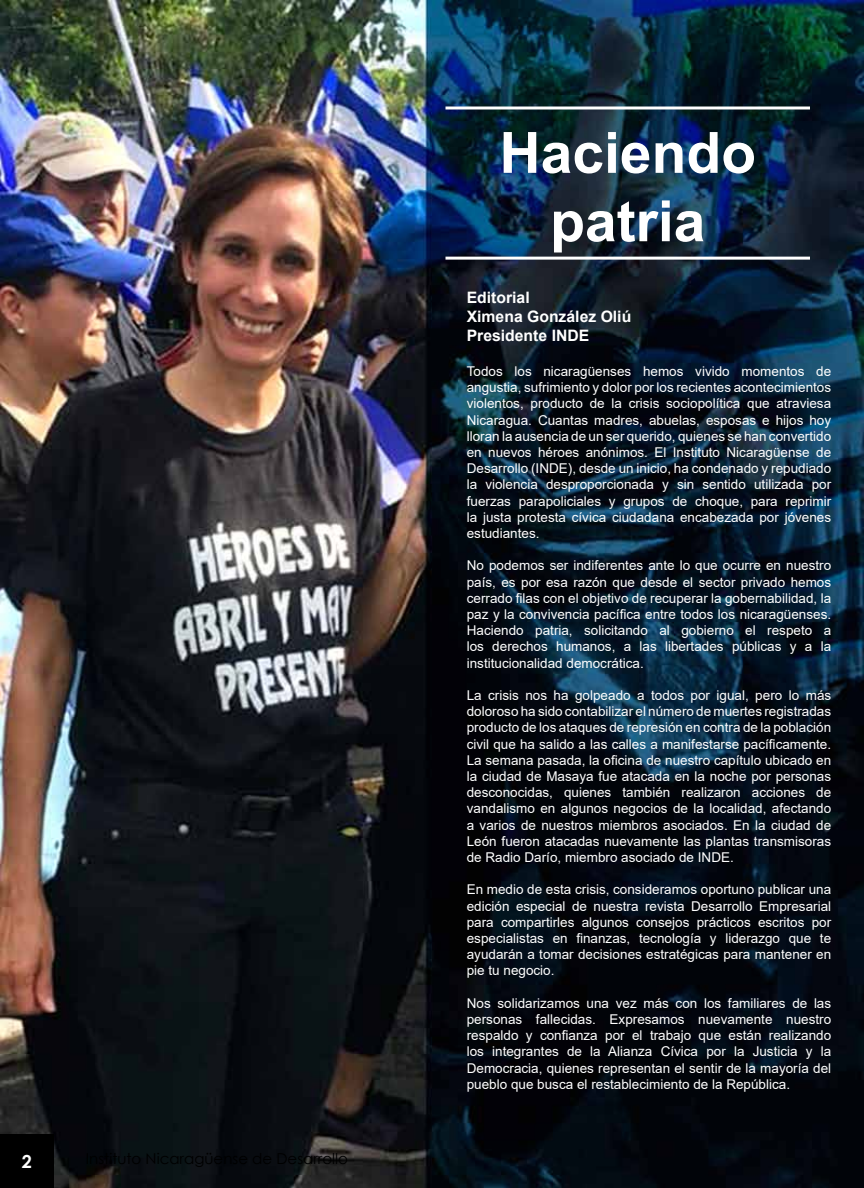
<style>
.page{position:relative;width:864px;height:1188px;background:#fff}
.page>*{position:absolute;margin:0;border:0;box-sizing:border-box;transform-origin:0 0}
.t1{font:700 57px/68.4px "Arial";color:#fff;text-align:center}
.t2{font:700 18px "Century Gothic";color:#fff}
.t3{font:700 15.75px/18.9px "Arial";color:#fff}
.t4{font:13.5px/16.2px "Arial";color:#fff;text-align:justify}
</style>
<div class="page">
<img style="left:0;top:0;width:864px;height:1188px">
<hr style="left:446px;top:257px;width:364px;height:3px;background:#fff">
<hr style="left:446px;top:107px;width:364px;height:3px;background:#fff">
<div style="left:0;top:1134px;width:54px;height:54px;background:#000"></div>
<h2 class="t2" style="left:22px;top:1148px;width:12px">2</h2>
<h1 class="t1" style="left:499px;top:119px;width:258px">Haciendo patria</h1>
<p class="t3" style="left:467px;top:288px;width:166px">Editorial<br>Ximena González Oliú<br>Presidente INDE</p>
<p class="t4" style="left:467px;top:363px;width:366px">Todos los nicaragüenses hemos vivido momentos de angustia, sufrimiento y dolor por los recientes acontecimientos violentos, producto de la crisis sociopolítica que atraviesa Nicaragua. Cuantas madres, abuelas, esposas e hijos hoy lloran la ausencia de un ser querido, quienes se han convertido en nuevos héroes anónimos. El Instituto Nicaragüense de Desarrollo (INDE), desde un inicio, ha condenado y repudiado la violencia desproporcionada y sin sentido utilizada por fuerzas parapoliciales y grupos de choque, para reprimir la justa protesta cívica ciudadana encabezada por jóvenes estudiantes.</p>
<p class="t4" style="left:467px;top:557px;width:366px">No podemos ser indiferentes ante lo que ocurre en nuestro país, es por esa razón que desde el sector privado hemos cerrado filas con el objetivo de recuperar la gobernabilidad, la paz y la convivencia pacífica entre todos los nicaragüenses.<br>Haciendo patria, solicitando al gobierno el respeto a los derechos humanos, a las libertades públicas y a la institucionalidad democrática.</p>
<p class="t4" style="left:467px;top:687px;width:366px">La crisis nos ha golpeado a todos por igual, pero lo más doloroso ha sido contabilizar el número de muertes registradas producto de los ataques de represión en contra de la población civil que ha salido a las calles a manifestarse pacíficamente.<br>La semana pasada, la oficina de nuestro capítulo ubicado en la ciudad de Masaya fue atacada en la noche por personas desconocidas, quienes también realizaron acciones de vandalismo en algunos negocios de la localidad, afectando a varios de nuestros miembros asociados. En la ciudad de León fueron atacadas nuevamente las plantas transmisoras de Radio Darío, miembro asociado de INDE.</p>
<p class="t4" style="left:467px;top:881px;width:366px">En medio de esta crisis, consideramos oportuno publicar una edición especial de nuestra revista Desarrollo Empresarial para compartirles algunos consejos prácticos escritos por especialistas en finanzas, tecnología y liderazgo que te ayudarán a tomar decisiones estratégicas para mantener en pie tu negocio.</p>
<p class="t4" style="left:467px;top:995px;width:366px">Nos solidarizamos una vez más con los familiares de las personas fallecidas. Expresamos nuevamente nuestro respaldo y confianza por el trabajo que están realizando los integrantes de la Alianza Cívica por la Justicia y la Democracia, quienes representan el sentir de la mayoría del pueblo que busca el restablecimiento de la República.</p>
</div>
